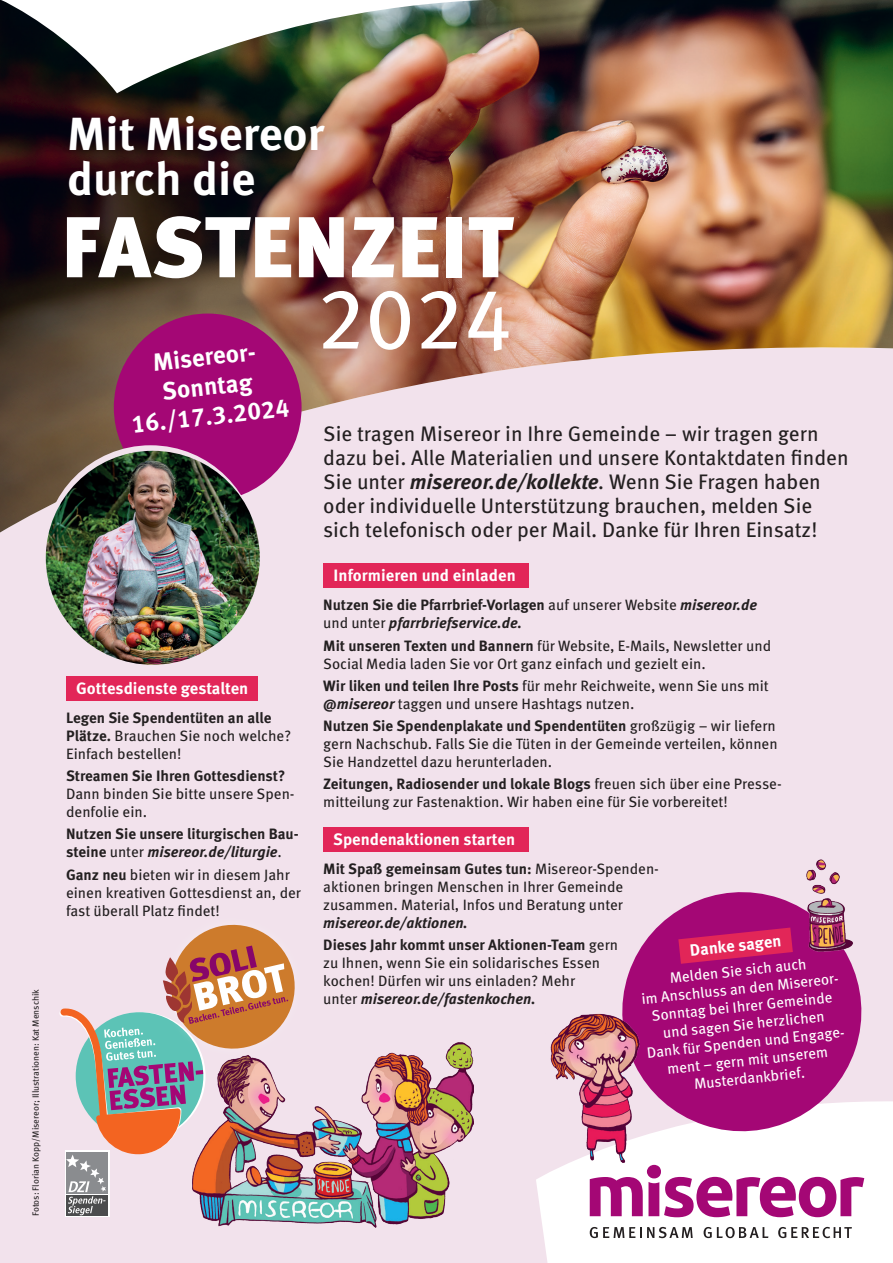
<style>
.page{position:relative;width:893px;height:1263px;background:#f2e2ec}
.page>*{position:absolute;margin:0;border:0;box-sizing:border-box;transform-origin:0 0}
.t1{font:900 86.1px "Meta Pro";color:#fff}
.t2{font:86.1px "Meta Pro";color:#fff}
.t3{font:700 46.35px/44.7px "Meta Pro";color:#fff}
.t4{font:700 24.75px/29.5px "Meta Pro";color:#fff;text-align:center}
.t5{font:21px/24px "Meta Pro";color:#231f20}
.t6{font:700 16.5px "Meta Pro";color:#fff}
.t7{font:15px/18px "Meta Pro";color:#231f20}
.t8{font:700 15px/22.2px "Meta Pro";color:#231f20}
.t9{font:15px/18px "Meta Pro";color:#fff;text-align:center}
.t10{font:italic 700 15px/18px "Meta Pro";letter-spacing:-.005em;color:#231f20}
.t11{font:9px "Meta Pro";color:#231f20}
.s1{font-weight:700;font-style:italic}
.s2{font-style:italic}
.s3{font-style:normal}
.s4{font-weight:400;font-style:normal}
.s5{font-weight:700}
.s6{font-weight:400}
</style>
<div class="page">
<img style="left:0;top:93px;width:893px;height:439px">
<div style="left:323px;top:563px;width:206px;height:25px;background:#e22658"></div>
<div style="left:323px;top:827px;width:206px;height:25px;background:#e22658"></div>
<img style="left:0;top:0;width:893px;height:93px">
<img style="left:202px;top:1043px;width:272px;height:185px">
<div style="left:66px;top:1195px;width:42px;height:21px;background:#4b4c4d"></div>
<div style="left:536px;top:1101px;width:357px;height:162px;background:#fff"></div>
<svg style="left:590px;top:1227px;width:103px;height:11px"></svg>
<svg style="left:704px;top:1227px;width:64px;height:11px"></svg>
<svg style="left:778px;top:1227px;width:74px;height:11px"></svg>
<svg style="left:590px;top:1165px;width:274px;height:52px;background:#d48cbf"></svg>
<svg style="left:622px;top:892px;width:254px;height:254px;fill:#a40775"></svg>
<svg style="left:678px;top:927px;width:115px;height:37px;background:#cc1b62"></svg>
<img style="left:537px;top:1007px;width:124px;height:158px">
<img style="left:806px;top:859px;width:48px;height:93px">
<div style="left:114px;top:314px;width:188px;height:187px;background:#a40775;border-radius:50%"></div>
<svg style="left:44px;top:445px;width:214px;height:214px"></svg>
<div style="left:66px;top:676px;width:191px;height:25px;background:#e22658"></div>
<svg style="left:59px;top:924px;width:262px;height:291px"></svg>
<img style="left:46px;top:451px;width:214px;height:214px;border-radius:107px">
<p class="t11" style="left:29px;top:1216px;width:229px;rotate:-90deg">Fotos: Florian Kopp/Misereor; Illustrationen: Kat Menschik</p>
<h2 class="t3" style="left:67px;top:108px;width:259px">Mit Misereor durch die</h2>
<h1 class="t1" style="left:61px;top:179px;width:453px">FASTENZEIT</h1>
<h1 class="t2" style="left:316px;top:253px;width:198px">2024</h1>
<h3 class="t4" style="left:124px;top:349px;width:160px;rotate:-6deg">Misereor-<br>Sonntag<br>16./17.3.2024</h3>
<p class="t5" style="left:323px;top:421px;width:527px">Sie tragen Misereor in Ihre Gemeinde – wir tragen gern dazu bei. Alle Materialien und unsere Kontaktdaten finden Sie unter <span class="s1">misereor.de/kollekte</span><span class="s2">.</span> Wenn Sie Fragen haben oder individuelle Unterstützung brauchen, melden Sie sich telefonisch oder per Mail. Danke für Ihren Einsatz!</p>
<p class="t6" style="left:334px;top:563px;width:184px">Informieren und einladen</p>
<p class="t10" style="left:323px;top:595px;width:435px"><span class="s3">Nutzen Sie die Pfarrbrief-Vorlagen</span> <span class="s4">auf unserer Website</span> misereor.de <span class="s4">und unter</span> pfarrbriefservice.de.</p>
<p class="t7" style="left:323px;top:635px;width:449px"><span class="s5">Mit unseren Texten und Bannern</span> für Website, E-Mails, Newsletter und<br>Social Media laden Sie vor Ort ganz einfach und gezielt ein.</p>
<p class="t7" style="left:323px;top:676px;width:447px"><span class="s5">Wir liken und teilen Ihre Posts</span> für mehr Reichweite, wenn Sie uns mit <span class="s1">@misereor</span> taggen und unsere Hashtags nutzen.</p>
<p class="t7" style="left:323px;top:716px;width:456px"><span class="s5">Nutzen Sie Spendenplakate und Spendentüten</span> großzügig – wir liefern gern Nachschub. Falls Sie die Tüten in der Gemeinde verteilen, können<br>Sie Handzettel dazu herunterladen.</p>
<p class="t7" style="left:323px;top:774px;width:460px"><span class="s5">Zeitungen, Radiosender und lokale Blogs</span> freuen sich über eine Presse&shy;mitteilung zur Fastenaktion. Wir haben eine für Sie vorbereitet!</p>
<p class="t6" style="left:333px;top:827px;width:183px">Spendenaktionen starten</p>
<p class="t7" style="left:323px;top:859px;width:337px"><span class="s5">Mit Spaß gemeinsam Gutes tun:</span> Misereor-Spenden&shy;aktionen bringen Menschen in Ihrer Gemeinde zusammen. Material, Infos und Beratung unter</p>
<p class="t8" style="left:323px;top:911px;width:296px"><span class="s2">misereor.de/aktionen.<br></span>Dieses Jahr kommt unser Aktionen-Team <span class="s6">gern</span></p>
<p class="t7" style="left:323px;top:953px;width:278px">zu Ihnen, wenn Sie ein solidarisches Essen kochen! Dürfen wir uns einladen? Mehr unter <span class="s1">misereor.de/fastenkochen.</span></p>
<p class="t6" style="left:76px;top:675px;width:174px">Gottesdienste gestalten</p>
<p class="t7" style="left:66px;top:708px;width:226px"><span class="s5">Legen Sie Spendentüten an alle<br>Plätze.</span> Brauchen Sie noch welche?<br>Einfach bestellen!</p>
<p class="t8" style="left:66px;top:764px;width:221px">Streamen Sie Ihren Gottesdienst?</p>
<p class="t7" style="left:66px;top:784px;width:230px">Dann binden Sie bitte unsere Spen&shy;denfolie ein.</p>
<p class="t8" style="left:66px;top:824px;width:234px;line-height:18px">Nutzen Sie unsere liturgischen Bau&shy;steine <span class="s6">unter</span> <span class="s2">misereor.de/liturgie</span><span class="s6">.</span></p>
<p class="t7" style="left:66px;top:864px;width:237px"><span class="s5">Ganz neu</span> bieten wir in diesem Jahr einen kreativen Gottesdienst an, der fast überall Platz findet!</p>
<p class="t6" style="left:689px;top:937px;width:93px;rotate:-6deg">Danke sagen</p>
<p class="t9" style="left:638px;top:971px;width:203px;rotate:-6deg">Melden Sie sich auch<br>im Anschluss an den Misereor-<br>Sonntag bei Ihrer Gemeinde und sagen Sie herzlichen<br>Dank für Spenden und Engage&shy;ment – gern mit unserem<br>Musterdankbrief.</p>
</div>
